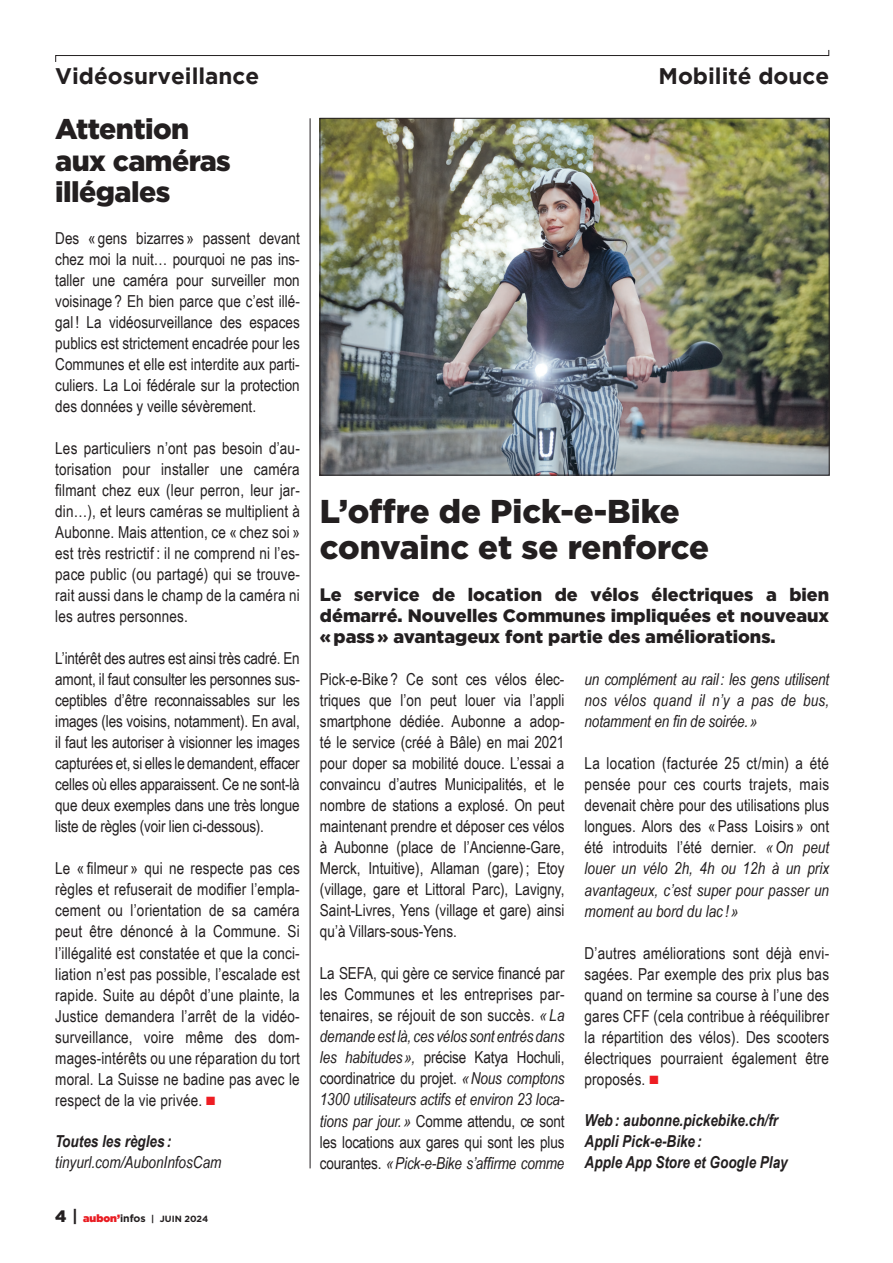
<style>
.page{position:relative;width:893px;height:1263px;background:#fff}
.page>*{position:absolute;margin:0;border:0;box-sizing:border-box;transform-origin:0 0}
.t1{font:900 33px/36px "Gotham";color:#231f20}
.t2{font:900 28.5px/31.5px "Gotham";letter-spacing:-.02em;color:#231f20}
.t3{font:700 22.5px "Gotham";color:#231f20}
.t4{font:900 18px/21px "Gotham";color:#231f20;text-align:justify}
.t5{font:16.5px/21px "Arial Narrow";color:#231f20;text-align:justify}
.t6{font:italic 16.5px/21px "Arial Narrow";color:#231f20;text-align:justify}
.t7{font:italic 700 16.5px/21px "Arial Narrow";color:#231f20}
.t8{font:700 9px "Gotham";color:#231f20}
.s1{color:#ee1d23}
.s2{font-style:italic}
.s3{font-weight:900;font-size:16.5px}
.s4{font-size:16.5px}
.s5{font-family:"Gotham Ultra";font-weight:400;font-size:10.5px;color:#e91d23}
.s6{font-size:10.5px}
</style>
<div class="page">
<svg style="left:55px;top:50px;width:775px;height:12px"></svg>
<hr style="left:310px;top:118px;width:1px;height:1050px;background:#231f20">
<img style="left:322px;top:120px;width:505px;height:353px">
<h3 class="t3" style="left:55px;top:64px;width:205px">Vidéosurveillance</h3>
<h3 class="t3" style="left:658px;top:64px;width:172px">Mobilité douce</h3>
<h2 class="t2" style="left:55px;top:113px;width:177px">Attention aux caméras illégales</h2>
<p class="t5" style="left:55px;top:227px;width:246px">Des « gens bizarres » passent devant chez moi la nuit… pourquoi ne pas ins&shy;taller une caméra pour surveiller mon voisinage ? Eh bien parce que c’est illé&shy;gal ! La vidéosurveillance des espaces publics est strictement encadrée pour les Communes et elle est interdite aux parti&shy;culiers. La Loi fédérale sur la protection des données y veille sévèrement.</p>
<p class="t5" style="left:55px;top:437px;width:246px">Les particuliers n’ont pas besoin d’au&shy;torisation pour installer une caméra filmant chez eux (leur perron, leur jar&shy;din…), et leurs caméras se multiplient à Aubonne. Mais attention, ce « chez soi » est très restrictif : il ne comprend ni l’es&shy;pace public (ou partagé) qui se trouve&shy;rait aussi dans le champ de la caméra ni les autres personnes.</p>
<p class="t5" style="left:55px;top:647px;width:246px">L’intérêt des autres est ainsi très cadré. En amont, il faut consulter les personnes sus&shy;ceptibles d’être reconnaissables sur les images (les voisins, notamment). En aval, il faut les autoriser à visionner les images capturées et, si elles le demandent, effacer celles où elles apparaissent. Ce ne sont-là que deux exemples dans une très longue liste de règles (voir lien ci-dessous).</p>
<p class="t5" style="left:55px;top:857px;width:246px">Le « filmeur » qui ne respecte pas ces règles et refuserait de modifier l’empla&shy;cement ou l’orientation de sa caméra peut être dénoncé à la Commune. Si l’illégalité est constatée et que la conci&shy;liation n’est pas possible, l’escalade est rapide. Suite au dépôt d’une plainte, la Justice demandera l’arrêt de la vidéo&shy;surveillance, voire même des dom&shy;mages-intérêts ou une réparation du tort moral. La Suisse ne badine pas avec le respect de la vie privée. <span class="s1">■</span></p>
<p class="t7" style="left:55px;top:1130px;width:117px">Toutes les règles :</p>
<p class="t6" style="left:55px;top:1152px;width:168px">tinyurl.com/AubonInfosCam</p>
<h1 class="t1" style="left:320px;top:493px;width:391px">L’offre de Pick-e-Bike convainc et se renforce</h1>
<p class="t4" style="left:320px;top:584px;width:511px">Le service de location de vélos électriques a bien démarré. Nouvelles Communes impliquées et nouveaux «pass» avantageux font partie des améliorations.</p>
<p class="t5" style="left:320px;top:668px;width:246px">Pick-e-Bike ? Ce sont ces vélos élec&shy;triques que l’on peut louer via l’appli smartphone dédiée. Aubonne a adop&shy;té le service (créé à Bâle) en mai 2021 pour doper sa mobilité douce. L’essai a convaincu d’autres Municipalités, et le nombre de stations a explosé. On peut maintenant prendre et déposer ces vélos à Aubonne (place de l’Ancienne-Gare, Merck, Intuitive), Allaman (gare); Etoy (village, gare et Littoral Parc), Lavigny, Saint-Livres, Yens (village et gare) ainsi qu’à Villars-sous-Yens.</p>
<p class="t5" style="left:320px;top:962px;width:246px">La SEFA, qui gère ce service financé par les Communes et les entreprises par&shy;tenaires, se réjouit de son succès. <span class="s2">« La demande est là, ces vélos sont entrés dans les habitudes»,</span> précise Katya Hochuli, coordinatrice du projet. <span class="s2">«Nous comptons 1300 utilisateurs actifs et environ 23 loca&shy;tions par jour.»</span> Comme attendu, ce sont les locations aux gares qui sont les plus courantes. <span class="s2">« Pick-e-Bike s’affirme comme</span></p>
<p class="t6" style="left:585px;top:669px;width:246px">un complément au rail: les gens utilisent nos vélos quand il n’y a pas de bus, notamment en fin de soirée. »</p>
<p class="t5" style="left:585px;top:752px;width:246px">La location (facturée 25 ct/min) a été pensée pour ces courts trajets, mais devenait chère pour des utilisations plus longues. Alors des «Pass Loisirs » ont été introduits l’été dernier. <span class="s2">«On peut louer un vélo 2h, 4h ou 12h à un prix avantageux, c’est super pour passer un moment au bord du lac ! »</span></p>
<p class="t5" style="left:585px;top:941px;width:246px">D’autres améliorations sont déjà envi&shy;sagées. Par exemple des prix plus bas quand on termine sa course à l’une des gares CFF (cela contribue à rééquilibrer la répartition des vélos). Des scooters électriques pourraient également être proposés. <span class="s1">■</span></p>
<p class="t7" style="left:585px;top:1109px;width:205px">Web: aubonne.pickebike.ch/fr<br>Appli Pick-e-Bike :<br>Apple App Store et Google Play</p>
<p class="t8" style="left:55px;top:1214px;width:154px"><span class="s3">4</span> <span class="s4">|</span> <span class="s5">aubon’</span><span class="s6">infos</span> | JUIN 2024</p>
</div>
